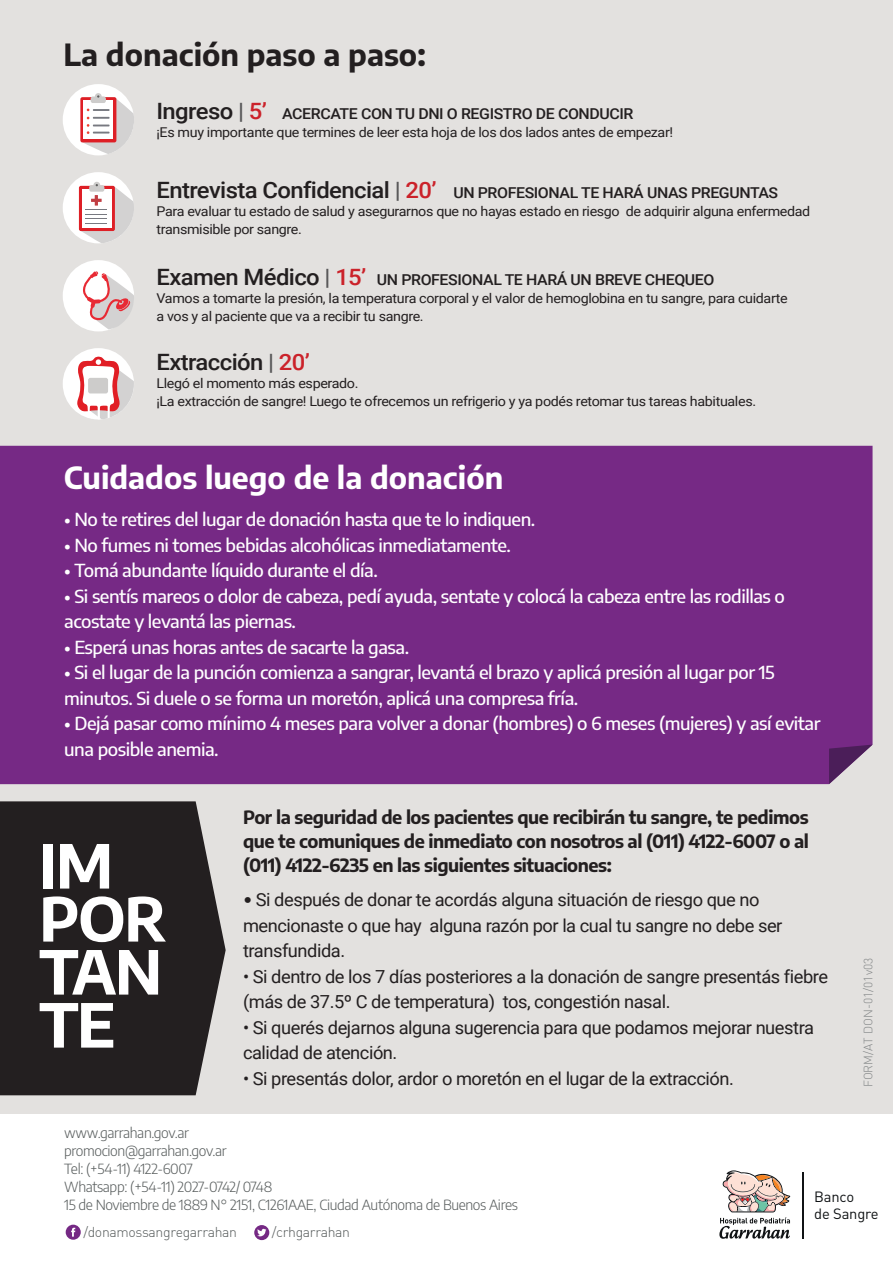
<style>
.page{position:relative;width:893px;height:1263px;background:#e3e1df}
.page>*{position:absolute;margin:0;border:0;box-sizing:border-box;transform-origin:0 0}
.t1{font:700 60.3px/52.9px "Encode Sans";letter-spacing:-.025em;color:#fff}
.t2{font:700 30px "Encode Sans";color:#fff}
.t3{font:700 30px "Encode Sans";color:#231f20}
.t4{font:500 22.5px "Roboto";letter-spacing:-.025em;color:#231f20;scale:1.06 1}
.t5{font:500 18px/25.5px "Encode Sans";letter-spacing:-.025em;color:#fff}
.t6{font:18px/25.5px "Roboto";letter-spacing:-.025em;color:#231f20}
.t7{font:700 18px/24px "Encode Sans";letter-spacing:-.025em;color:#231f20;text-align:justify}
.t8{font:500 15px "Roboto";letter-spacing:-.025em;color:#231f20;scale:1.06 1}
.t9{font:14.7px/17px "DIN Pro";letter-spacing:-.01em;color:#101315}
.t10{font:300 14.1px/18px "Encode Sans";letter-spacing:-.025em;color:#575c5c}
.t11{font:300 14.1px "DIN";letter-spacing:-.025em;color:#575c5c}
.t12{font:13.5px/18px "Roboto";letter-spacing:-.025em;color:#231f20;scale:1.06 1}
.t13{font:300 12px "DIN";color:#848788}
.s1{font-size:22.5px}
.s2{font-size:22.5px;color:#595859}
.s3{font-size:22.5px;color:#cb222a}
.s4{color:#595859}
.s5{color:#cb222a}
.s6{font-family:"DIN";font-weight:500}
</style>
<div class="page">
<div style="left:63px;top:84px;width:71px;height:71px;background:#fff;border-radius:50%"></div>
<div style="left:80px;top:97px;width:36px;height:45px;background:#de1f26;border-radius:2px"></div>
<div style="left:95px;top:93px;width:7px;height:7px;background:#cdcccb;border-radius:50%"></div>
<svg style="left:83px;top:95px;width:51px;height:59px"></svg>
<div style="left:63px;top:172px;width:71px;height:71px;background:#fff;border-radius:50%"></div>
<div style="left:79px;top:186px;width:36px;height:45px;background:#de1f26;border-radius:2px"></div>
<div style="left:93px;top:182px;width:7px;height:7px;background:#cdcccb;border-radius:50%"></div>
<svg style="left:80px;top:184px;width:54px;height:59px"></svg>
<div style="left:63px;top:260px;width:71px;height:71px;background:#fff;border-radius:50%"></div>
<svg style="left:82px;top:271px;width:52px;height:58px"></svg>
<svg style="left:0;top:801px;width:226px;height:294px;background:#2f2b2c"></svg>
<div style="left:63px;top:348px;width:71px;height:71px;background:#fff;border-radius:50%"></div>
<svg style="left:76px;top:357px;width:58px;height:62px"></svg>
<div style="left:88px;top:378px;width:20px;height:15px;background:#cdcccb;border-radius:2px"></div>
<div style="left:0;top:1114px;width:893px;height:149px;background:#fff"></div>
<div style="left:0;top:446px;width:872px;height:338px;background:#762985"></div>
<svg style="left:829px;top:745px;width:43px;height:39px"></svg>
<svg style="left:719px;top:1170px;width:71px;height:69px"></svg>
<hr style="left:802px;top:1172px;width:1px;height:67px;background:#101315">
<svg style="left:66px;top:1225px;width:15px;height:15px"></svg>
<svg style="left:71px;top:1228px;width:4px;height:8px"></svg>
<div style="left:254px;top:1225px;width:15px;height:15px;background:#752984;border-radius:50%"></div>
<svg style="left:257px;top:1229px;width:9px;height:7px"></svg>
<h2 class="t3" style="left:63px;top:32px;width:364px">La donación paso a paso:</h2>
<p class="t8" style="left:156px;top:103px;width:451px"><span class="s1">Ingreso</span> <span class="s2">|</span> <span class="s3">5’</span> ACERCATE CON TU DNI O REGISTRO DE CONDUCIR</p>
<p class="t12" style="left:157px;top:122px;width:489px">¡Es muy importante que termines de leer esta hoja de los dos lados antes de empezar!</p>
<p class="t8" style="left:156px;top:183px;width:588px"><span class="s1">Entrevista Confidencial</span> <span class="s2">|</span> <span class="s3">20’</span> UN PROFESIONAL TE HARÁ UNAS PREGUNTAS</p>
<p class="t12" style="left:157px;top:201px;width:618px">Para evaluar tu estado de salud y asegurarnos que no hayas estado en riesgo de adquirir alguna enfermedad transmisible por sangre.</p>
<p class="t8" style="left:156px;top:269px;width:528px"><span class="s1">Examen Médico</span> <span class="s2">|</span> <span class="s3">15’</span> UN PROFESIONAL TE HARÁ UN BREVE CHEQUEO</p>
<p class="t12" style="left:156px;top:289px;width:597px">Vamos a tomarte la presión, la temperatura corporal y el valor de hemoglobina en tu sangre, para cuidarte a vos y al paciente que va a recibir tu sangre.</p>
<p class="t4" style="left:157px;top:346px;width:146px">Extracción <span class="s4">|</span> <span class="s5">20’</span></p>
<p class="t12" style="left:156px;top:374px;width:567px">Llegó el momento más esperado.<br>¡La extracción de sangre! Luego te ofrecemos un refrigerio y ya podés retomar tus tareas habituales.</p>
<h2 class="t2" style="left:64px;top:455px;width:441px">Cuidados luego de la donación</h2>
<p class="t5" style="left:64px;top:506px;width:473px">• No te retires del lugar de donación hasta que te lo indiquen.</p>
<p class="t5" style="left:64px;top:531px;width:448px">• No fumes ni tomes bebidas alcohólicas inmediatamente.</p>
<p class="t5" style="left:64px;top:557px;width:315px">• Tomá abundante líquido durante el día.</p>
<p class="t5" style="left:64px;top:582px;width:722px">• Si sentís mareos o dolor de cabeza, pedí ayuda, sentate y colocá la cabeza entre las rodillas o acostate y levantá las piernas.</p>
<p class="t5" style="left:64px;top:633px;width:347px">• Esperá unas horas antes de sacarte la gasa.</p>
<p class="t5" style="left:64px;top:659px;width:712px">• Si el lugar de la punción comienza a sangrar, levantá el brazo y aplicá presión al lugar por 15 minutos. Si duele o se forma un moretón, aplicá una compresa fría.</p>
<p class="t5" style="left:64px;top:710px;width:758px">• Dejá pasar como mínimo 4 meses para volver a donar (hombres) o 6 meses (mujeres) y así evitar una posible anemia.</p>
<h1 class="t1" style="left:39px;top:836px;width:129px">IM<br>POR<br>TAN<br>TE</h1>
<p class="t7" style="left:243px;top:804px;width:567px">Por la seguridad de los pacientes que recibirán tu sangre, te pedimos que te comuniques de inmediato con nosotros al (011) 4122-6007 o al (011) 4122-6235 en las siguientes situaciones:</p>
<p class="t6" style="left:243px;top:886px;width:541px"><span class="s6">•</span> Si después de donar te acordás alguna situación de riesgo que no mencionaste o que hay alguna razón por la cual tu sangre no debe ser transfundida.</p>
<p class="t6" style="left:243px;top:963px;width:586px">• Si dentro de los 7 días posteriores a la donación de sangre presentás fiebre (más de 37.5º C de temperatura) tos, congestión nasal.</p>
<p class="t6" style="left:243px;top:1014px;width:572px">• Si querés dejarnos alguna sugerencia para que podamos mejorar nuestra calidad de atención.</p>
<p class="t6" style="left:243px;top:1065px;width:492px">• Si presentás dolor, ardor o moretón en el lugar de la extracción.</p>
<p class="t13" style="left:861px;top:1087px;width:131px;rotate:-90deg">FORM/AT DON-01/01v03</p>
<p class="t10" style="left:64px;top:1123px;width:455px">www.garrahan.gov.ar<br>promocion@garrahan.gov.ar<br>Tel: (+54-11) 4122-6007<br>Whatsapp: (+54-11) 2027-0742/ 0748<br>15 de Noviembre de 1889 N° 2151, C1261AAE, Ciudad Autónoma de Buenos Aires</p>
<p class="t11" style="left:83px;top:1223px;width:155px">/donamossangregarrahan</p>
<p class="t11" style="left:272px;top:1223px;width:80px">/crhgarrahan</p>
<p class="t9" style="left:814px;top:1187px;width:66px">Banco<br>de Sangre</p>
</div>
